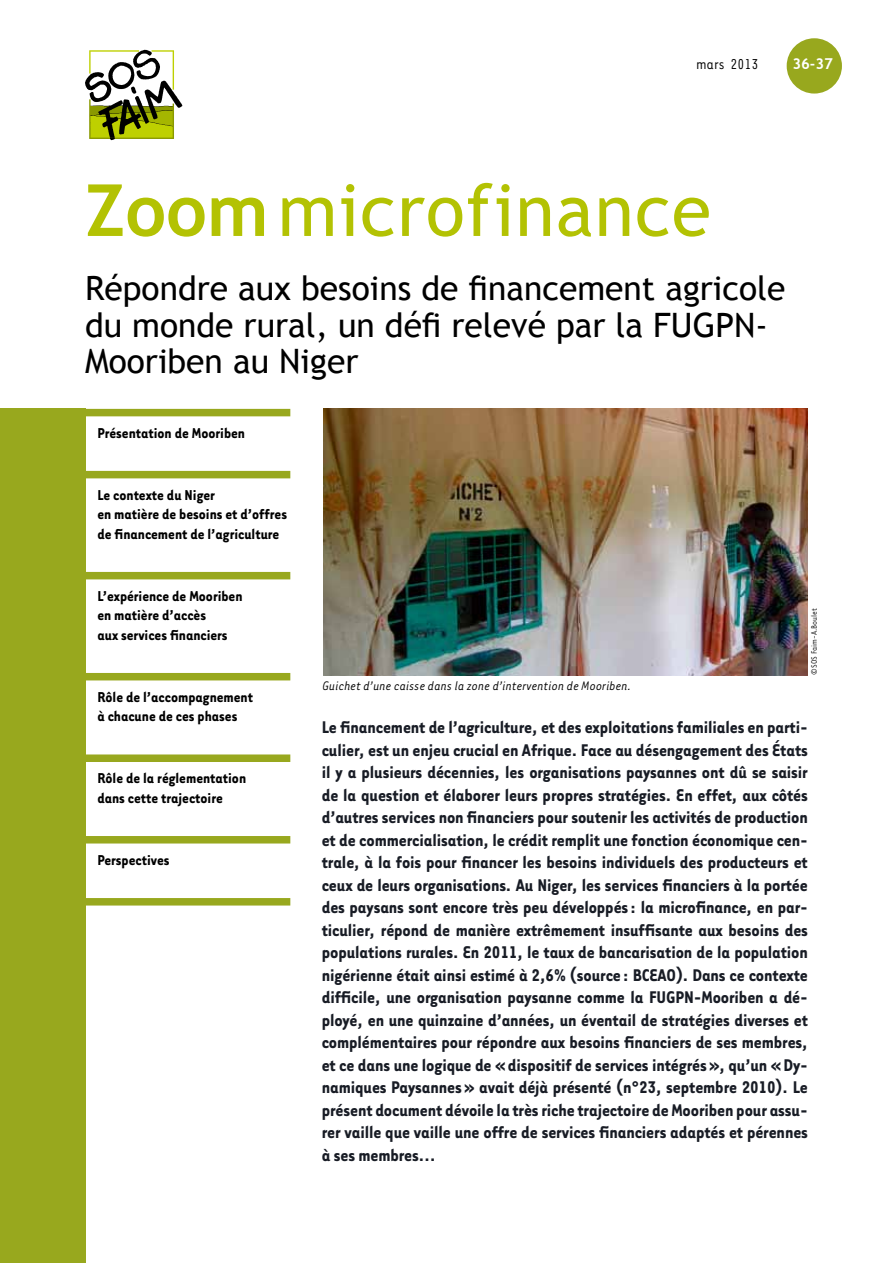
<style>
.page{position:relative;width:893px;height:1263px;background:#fff}
.page>*{position:absolute;margin:0;border:0;box-sizing:border-box;transform-origin:0 0}
.t1{font:72px "Trebuchet MS";letter-spacing:.015em;color:#b3c203}
.t2{font:33.6px/36.8px "Trebuchet MS";color:#000}
.t3{font:700 19.5px/22.5px "Tarzana Narrow";letter-spacing:-.005em;color:#181c25;text-align:justify}
.t4{font:700 16.5px/19.5px "Tarzana Narrow";color:#000}
.t5{font:16.5px "Tarzana Narrow";color:#000}
.t6{font:italic 14.25px "Tarzana Narrow";color:#000}
.t7{font:9px "Tarzana Narrow";color:#000}
.s1{font-family:"Trebuchet MS";font-weight:700;font-size:15px;color:#fff}
.s2{font-weight:700}
</style>
<div class="page">
<div style="left:0;top:409px;width:85px;height:854px;background:#98a81e"></div>
<div style="left:787px;top:38px;width:55px;height:56px;background:#98a81e;border-radius:50%"></div>
<svg style="left:85px;top:50px;width:97px;height:90px"></svg>
<img style="left:323px;top:409px;width:485px;height:266px">
<div style="left:85px;top:409px;width:205px;height:7px;background:#98a81e"></div>
<div style="left:85px;top:471px;width:205px;height:7px;background:#98a81e"></div>
<div style="left:85px;top:572px;width:205px;height:7px;background:#98a81e"></div>
<div style="left:85px;top:673px;width:205px;height:7px;background:#98a81e"></div>
<div style="left:85px;top:754px;width:205px;height:8px;background:#98a81e"></div>
<div style="left:85px;top:836px;width:205px;height:7px;background:#98a81e"></div>
<div style="left:85px;top:898px;width:205px;height:7px;background:#98a81e"></div>
<p class="t5" style="left:696px;top:54px;width:138px">mars 2013 <span class="s1">n° 36-37</span></p>
<h1 class="t1" style="left:85px;top:168px;width:627px"><span class="s2">Zoom</span>microfinance</h1>
<h2 class="t2" style="left:85px;top:270px;width:702px">Répondre aux besoins de financement agricole du monde rural, un défi relevé par la FUGPN-<br>Mooriben au Niger</h2>
<p class="t4" style="left:97px;top:422px;width:149px">Présentation de Mooriben</p>
<p class="t4" style="left:97px;top:484px;width:191px">Le contexte du Niger<br>en matière de besoins et d’offres de financement de l’agriculture</p>
<p class="t4" style="left:97px;top:585px;width:147px">L’expérience de Mooriben en matière d’accès<br>aux services financiers</p>
<p class="t4" style="left:97px;top:686px;width:157px">Rôle de l’accompagnement à chacune de ces phases</p>
<p class="t4" style="left:97px;top:768px;width:150px">Rôle de la réglementation dans cette trajectoire</p>
<p class="t4" style="left:97px;top:849px;width:74px">Perspectives</p>
<p class="t6" style="left:322px;top:677px;width:311px">Guichet d’une caisse dans la zone d’intervention de Mooriben.</p>
<p class="t7" style="left:809px;top:675px;width:69px;rotate:-90deg">©SOS Faim-A.Boulet</p>
<p class="t3" style="left:322px;top:715px;width:488px">Le financement de l’agriculture, et des exploitations familiales en parti&shy;culier, est un enjeu crucial en Afrique. Face au désengagement des états il y a plusieurs décennies, les organisations paysannes ont dû se saisir de la question et élaborer leurs propres stratégies. En effet, aux côtés d’autres services non financiers pour soutenir les activités de production et de commercialisation, le crédit remplit une fonction économique cen&shy;trale, à la fois pour financer les besoins individuels des producteurs et ceux de leurs organisations. Au Niger, les services financiers à la portée des paysans sont encore très peu développés: la microfinance, en par&shy;ticulier, répond de manière extrêmement insuffisante aux besoins des populations rurales. En 2011, le taux de bancarisation de la population nigérienne était ainsi estimé à 2,6% (source : BCEAO). Dans ce contexte difficile, une organisation paysanne comme la FUGPN-Mooriben a dé&shy;ployé, en une quinzaine d’années, un éventail de stratégies diverses et complémentaires pour répondre aux besoins financiers de ses membres, et ce dans une logique de «dispositif de services intégrés», qu’un «Dy&shy;namiques Paysannes» avait déjà présenté (n°23, septembre 2010). Le présent document dévoile la très riche trajectoire de Mooriben pour assu&shy;rer vaille que vaille une offre de services financiers adaptés et pérennes à ses membres…</p>
</div>
